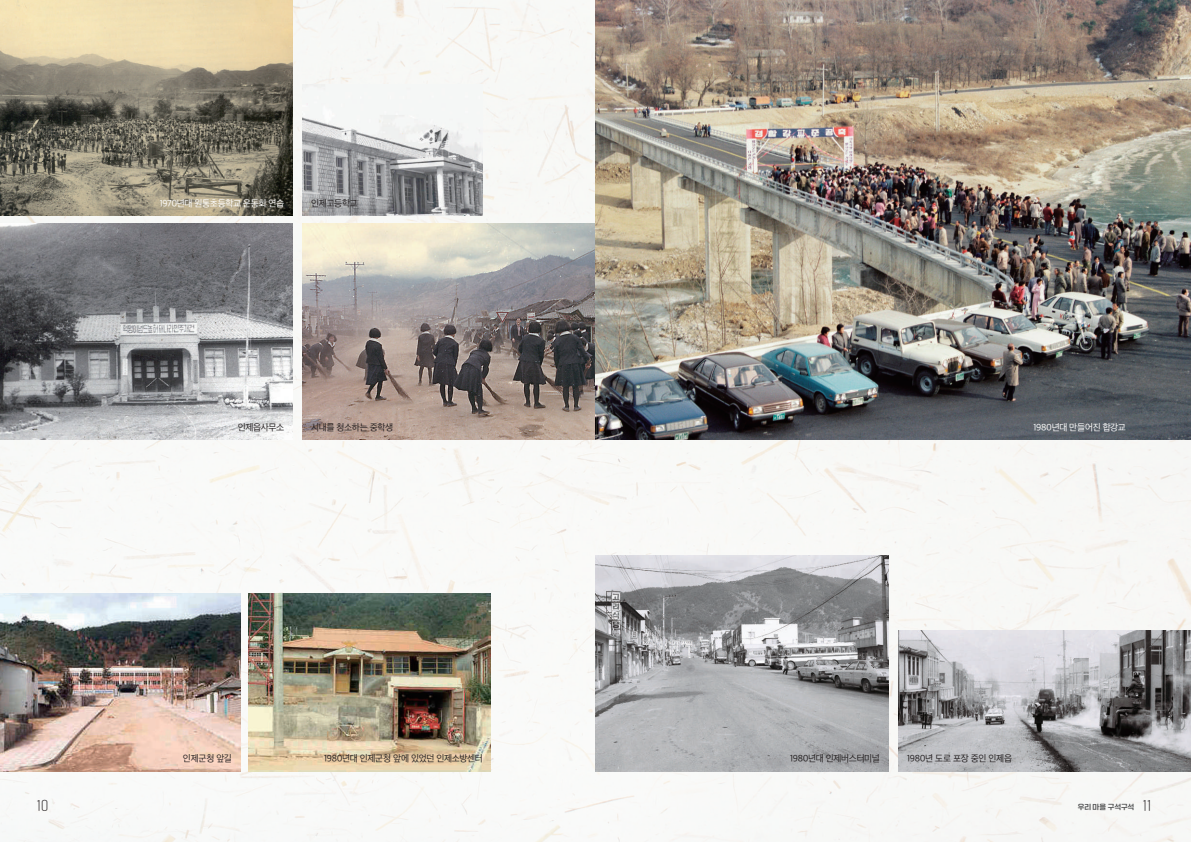
<style>
.page{position:relative;width:1191px;height:842px;background:#fff}
.page>*{position:absolute;margin:0;border:0;box-sizing:border-box;transform-origin:0 0}
.t1{font:12px "SD Gyeokdong G203 Lt";color:#231f20}
.t2{font:9px "SD Gothic Neoa d Rg";letter-spacing:-.035em;color:#231f20}
.t3{font:9px "SD Gothic Neoa d Rg";letter-spacing:-.04em;color:#fff}
.t4{font:7px "SD Gyeokdong GL2 e Bd";letter-spacing:-.005em;color:#4b4c4d;scale:.95 1}
.s1{font-family:"SD Gyeokdong G203 Lt";font-size:12px;color:#231f20}
</style>
<div class="page">
<img style="left:0;top:0;width:1191px;height:842px">
<img style="left:0;top:0;width:293px;height:215px">
<img style="left:0;top:224px;width:293px;height:215px">
<img style="left:303px;top:85px;width:179px;height:130px">
<img style="left:303px;top:224px;width:292px;height:215px">
<img style="left:595px;top:0;width:596px;height:439px">
<img style="left:595px;top:556px;width:293px;height:215px">
<img style="left:898px;top:630px;width:293px;height:141px">
<img style="left:0;top:593px;width:240px;height:178px">
<img style="left:249px;top:593px;width:241px;height:178px">
<p class="t3" style="left:159px;top:198px;width:126px">1970년대 원통초등학교 운동회 연습</p>
<p class="t2" style="left:311px;top:198px;width:48px">인제고등학교</p>
<p class="t2" style="left:238px;top:422px;width:48px">인제읍사무소</p>
<p class="t2" style="left:311px;top:422px;width:83px">시내를 청소하는 중학생</p>
<p class="t2" style="left:183px;top:754px;width:50px">인제군청 앞길</p>
<p class="t2" style="left:324px;top:754px;width:160px">1980년대 인제군청 앞에 있었던 인제소방센터</p>
<p class="t3" style="left:1033px;top:422px;width:94px">1980년대 만들어진 합강교</p>
<p class="t2" style="left:789px;top:754px;width:91px">1980년대 인제버스터미널</p>
<p class="t2" style="left:906px;top:754px;width:107px">1980년 도로 포장 중인 인제읍</p>
<h1 class="t1" style="left:37px;top:799px;width:13px">10</h1>
<p class="t4" style="left:1077px;top:804px;width:79px">우리 마을 구석구석 <span class="s1">11</span></p>
</div>
